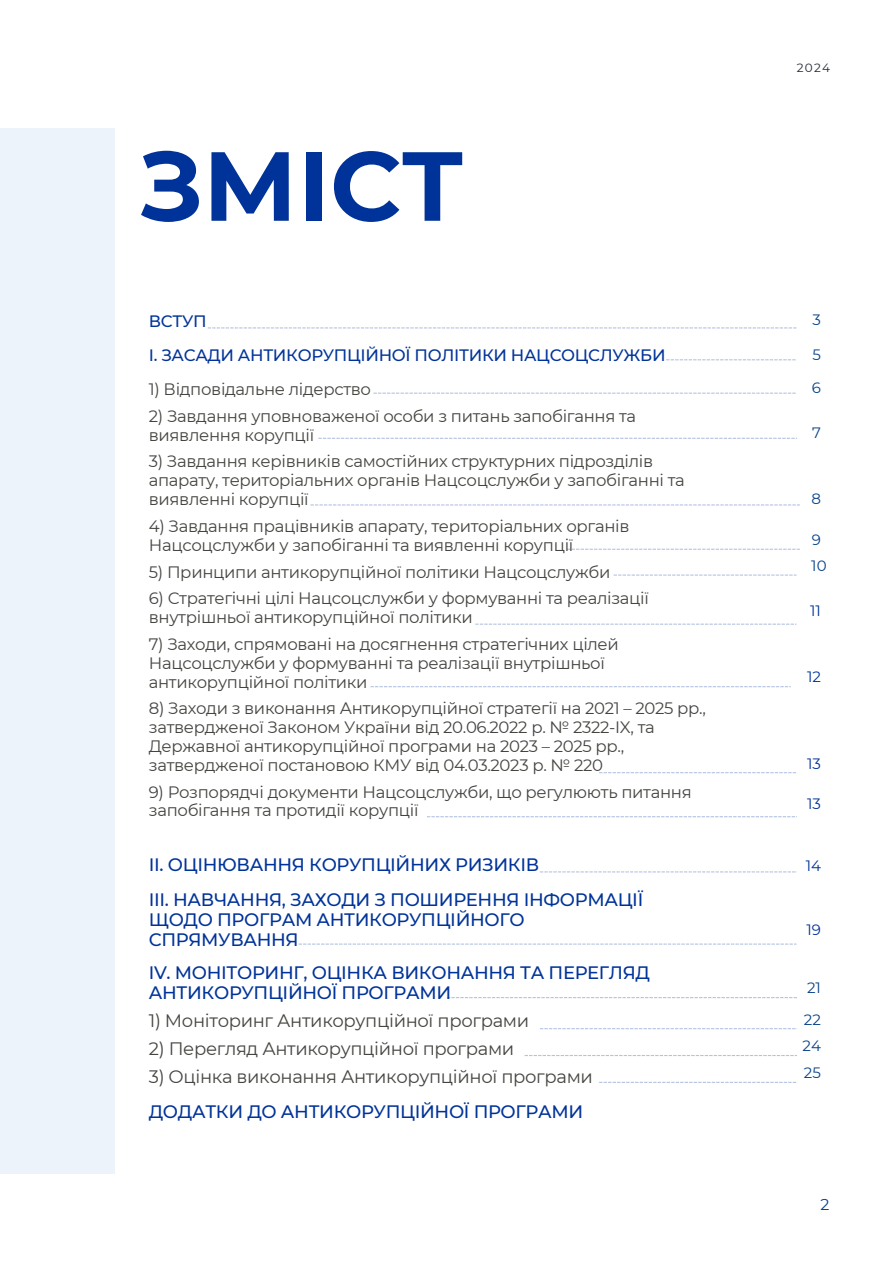
<style>
.page{position:relative;width:894px;height:1264px;background:#fff}
.page>*{position:absolute;margin:0;border:0;box-sizing:border-box;transform-origin:0 0}
.t1{font:700 97.95px "Montserrat";color:#039}
.t2{font:500 18px/20px "Montserrat";letter-spacing:-.02em;color:#039}
.t3{font:18px "Montserrat";letter-spacing:-.02em;color:#444440}
.t4{font:16.5px/18.8px "Montserrat";letter-spacing:-.02em;color:#444440}
.t5{font:500 16.5px/33.8px "Montserrat";letter-spacing:-.02em;color:#039}
.t6{font:15.75px "Montserrat";color:#07428a}
.t7{font:15px/32.7px "Montserrat";color:#07428a}
.t8{font:15px "Montserrat";color:#039}
.t9{font:12px "Montserrat";color:#222932}
</style>
<div class="page">
<div style="left:0;top:128px;width:115px;height:1046px;background:#edf3fa"></div>
<svg style="left:207px;top:327px;width:589px;height:1px"></svg>
<svg style="left:666px;top:359px;width:129px;height:1px"></svg>
<svg style="left:373px;top:392px;width:422px;height:2px"></svg>
<svg style="left:318px;top:438px;width:478px;height:1px"></svg>
<svg style="left:310px;top:504px;width:489px;height:1px"></svg>
<svg style="left:567px;top:548px;width:232px;height:2px"></svg>
<svg style="left:613px;top:574px;width:183px;height:1px"></svg>
<svg style="left:475px;top:623px;width:321px;height:1px"></svg>
<svg style="left:370px;top:686px;width:420px;height:1px"></svg>
<svg style="left:599px;top:772px;width:196px;height:1px"></svg>
<svg style="left:427px;top:816px;width:370px;height:1px"></svg>
<svg style="left:540px;top:871px;width:257px;height:1px"></svg>
<svg style="left:298px;top:943px;width:498px;height:1px"></svg>
<svg style="left:446px;top:997px;width:350px;height:1px"></svg>
<svg style="left:540px;top:1028px;width:257px;height:1px"></svg>
<svg style="left:524px;top:1055px;width:272px;height:1px"></svg>
<svg style="left:599px;top:1081px;width:196px;height:1px"></svg>
<h1 class="t1" style="left:139px;top:126px;width:326px">ЗМІСТ</h1>
<p class="t5" style="left:149px;top:304px;width:518px">ВСТУП<br>І. ЗАСАДИ АНТИКОРУПЦІЙНОЇ ПОЛІТИКИ НАЦСОЦСЛУЖБИ</p>
<p class="t4" style="left:149px;top:379px;width:224px">1) Відповідальне лідерство</p>
<p class="t4" style="left:149px;top:406px;width:488px">2) Завдання уповноваженої особи з питань запобігання та виявлення корупції</p>
<p class="t4" style="left:149px;top:452px;width:537px">3) Завдання керівників самостійних структурних підрозділів апарату, територіальних органів Нацсоцслужби у запобіганні та виявленні корупції</p>
<p class="t4" style="left:149px;top:516px;width:482px">4) Завдання працівників апарату, територіальних органів<br>Нацсоцслужби у запобіганні та виявленні корупції</p>
<p class="t4" style="left:149px;top:562px;width:463px">5) Принципи антикорупційної політики Нацсоцслужби</p>
<p class="t4" style="left:149px;top:589px;width:501px">6) Стратегічні цілі Нацсоцслужби у формуванні та реалізації внутрішньої антикорупційної політики</p>
<p class="t4" style="left:149px;top:634px;width:471px">7) Заходи, спрямовані на досягнення стратегічних цілей<br>Нацсоцслужби у формуванні та реалізації внутрішньої антикорупційної політики</p>
<p class="t4" style="left:149px;top:699px;width:558px">8) Заходи з виконання Антикорупційної стратегії на 2021 – 2025 рр., затвердженої Законом України від 20.06.2022 р. № 2322-IX, та Державної антикорупційної програми на 2023 – 2025 рр., затвердженої постановою КМУ від 04.03.2023 р. № 220</p>
<p class="t4" style="left:149px;top:782px;width:544px">9) Розпорядчі документи Нацсоцслужби, що регулюють питання запобігання та протидії корупції</p>
<p class="t2" style="left:149px;top:846px;width:495px;line-height:35px">ІІ. ОЦІНЮВАННЯ КОРУПЦІЙНИХ РИЗИКІВ<br>ІІІ. НАВЧАННЯ, ЗАХОДИ З ПОШИРЕННЯ ІНФОРМАЦІЇ</p>
<p class="t2" style="left:149px;top:909px;width:377px">ЩОДО ПРОГРАМ АНТИКОРУПЦІЙНОГО<br>СПРЯМУВАННЯ</p>
<p class="t2" style="left:149px;top:962px;width:502px">IV. МОНІТОРИНГ, ОЦІНКА ВИКОНАННЯ ТА ПЕРЕГЛЯД<br>АНТИКОРУПЦІЙНОЇ ПРОГРАМИ</p>
<p class="t3" style="left:149px;top:1009px;width:381px">1) Моніторинг Антикорупційної програми</p>
<p class="t3" style="left:149px;top:1037px;width:367px">2) Перегляд Антикорупційної програми</p>
<p class="t3" style="left:149px;top:1065px;width:445px">3) Оцінка виконання Антикорупційної програми</p>
<p class="t2" style="left:149px;top:1101px;width:436px">ДОДАТКИ ДО АНТИКОРУПЦІЙНОЇ ПРОГРАМИ</p>
<p class="t9" style="left:796px;top:60px;width:35px">2024</p>
<p class="t7" style="left:812px;top:303px;width:10px">3</p>
<p class="t7" style="left:811px;top:338px;width:11px">5<br>6</p>
<p class="t7" style="left:811px;top:416px;width:10px">7</p>
<p class="t7" style="left:811px;top:482px;width:11px">8</p>
<p class="t7" style="left:811px;top:523px;width:11px">9</p>
<p class="t7" style="left:811px;top:549px;width:17px">10</p>
<p class="t8" style="left:809px;top:601px;width:12px">11</p>
<p class="t8" style="left:806px;top:667px;width:15px">12</p>
<p class="t8" style="left:806px;top:754px;width:15px">13</p>
<p class="t8" style="left:806px;top:794px;width:15px">13</p>
<p class="t8" style="left:805px;top:856px;width:17px">14</p>
<p class="t8" style="left:806px;top:920px;width:16px">19</p>
<p class="t7" style="left:803px;top:972px;width:19px;line-height:31px">21<br>22</p>
<p class="t7" style="left:802px;top:1032px;width:20px;line-height:26.8px">24<br>25</p>
<p class="t6" style="left:820px;top:1194px;width:10px">2</p>
</div>
